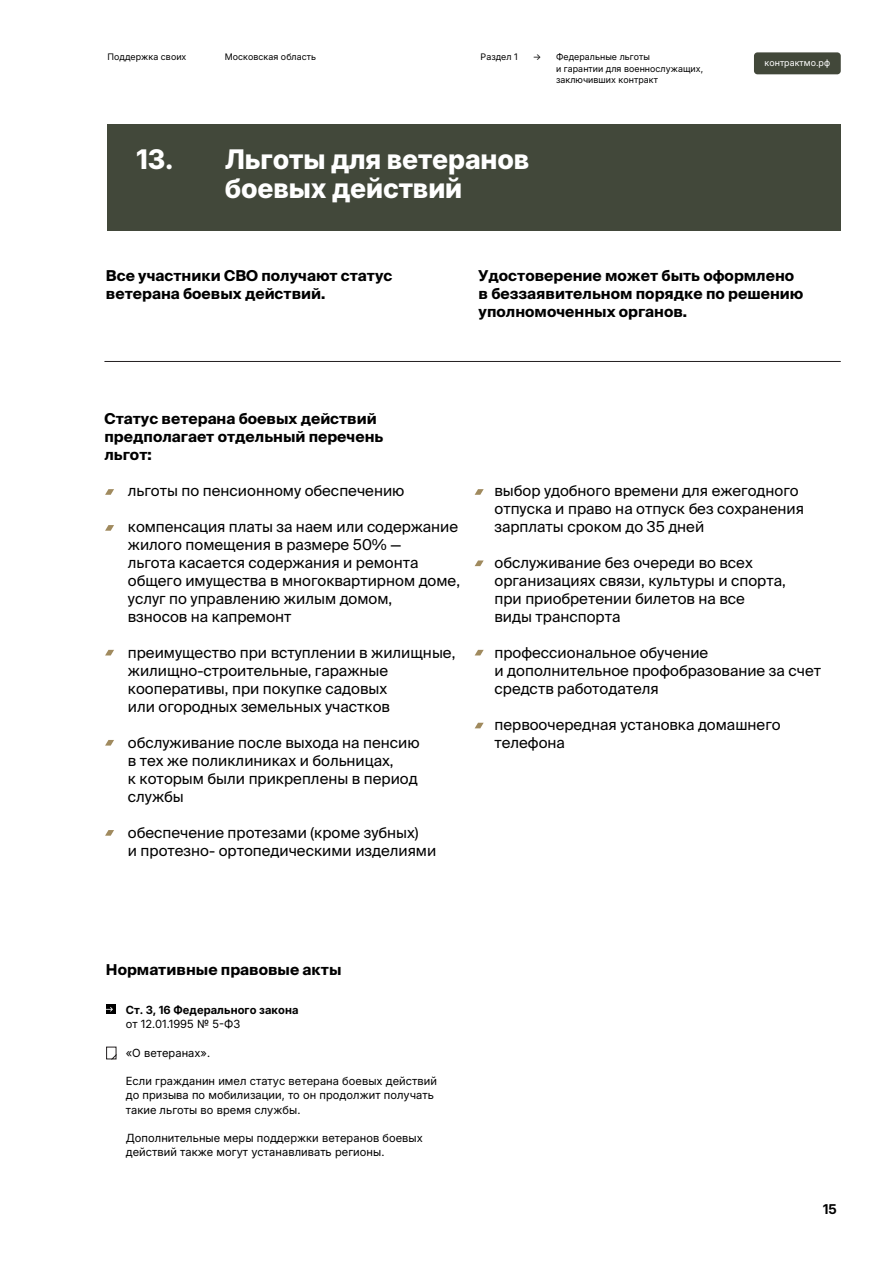
<style>
.page{position:relative;width:893px;height:1263px;background:#fff}
.page>*{position:absolute;margin:0;border:0;box-sizing:border-box;transform-origin:0 0}
.t1{font:800 27px/28.5px "Inter 18 pt";letter-spacing:-.005em;color:#fff}
.t2{font:15px/18px "Suisse Intl";color:#000}
.t3{font:700 15px/18px "Suisse Intl";color:#000}
.t4{font:700 13.5px "Inter 18 pt";color:#000}
.t5{font:11.25px/14.2px "Inter 18 pt";letter-spacing:.005em;color:#000}
.t6{font:700 11.25px "Inter 18 pt";letter-spacing:.005em;color:#000}
.t7{font:9px/11.6px "Inter 18 pt";letter-spacing:.005em;color:#000}
.t8{font:9px "Inter 18 pt";letter-spacing:.005em;color:#fff}
</style>
<div class="page">
<svg style="left:475px;top:560px;width:9px;height:6px"></svg>
<svg style="left:475px;top:650px;width:9px;height:5px"></svg>
<svg style="left:475px;top:723px;width:9px;height:5px"></svg>
<svg style="left:475px;top:489px;width:9px;height:6px"></svg>
<svg style="left:105px;top:489px;width:9px;height:6px"></svg>
<svg style="left:105px;top:525px;width:9px;height:6px"></svg>
<svg style="left:105px;top:650px;width:9px;height:5px"></svg>
<svg style="left:105px;top:740px;width:9px;height:5px"></svg>
<svg style="left:105px;top:830px;width:9px;height:6px"></svg>
<div style="left:107px;top:124px;width:734px;height:107px;background:#42483a"></div>
<div style="left:754px;top:52px;width:87px;height:22px;background:#42483a;border-radius:4px"></div>
<hr style="left:104px;top:361px;width:737px;height:1px;background:#231f20">
<div style="left:107px;top:1004px;width:9px;height:10px;background:#000"></div>
<svg style="left:106px;top:1007px;width:7px;height:5px"></svg>
<svg style="left:106px;top:1047px;width:11px;height:12px"></svg>
<p class="t7" style="left:108px;top:51px;width:80px">Поддержка своих</p>
<p class="t7" style="left:225px;top:51px;width:93px">Московская область</p>
<p class="t7" style="left:481px;top:51px;width:39px">Раздел 1</p>
<p class="t7" style="left:556px;top:51px;width:149px;text-indent:-23px">→ Федеральные льготы<br>и гарантии для военнослужащих, заключивших контракт</p>
<h1 class="t1" style="left:136px;top:145px;width:39px">13.</h1>
<h1 class="t1" style="left:225px;top:144px;width:306px">Льготы для ветеранов боевых действий</h1>
<p class="t8" style="left:765px;top:56px;width:67px">контрактмо.рф</p>
<p class="t3" style="left:106px;top:267px;width:288px">Все участники СВО получают статус ветерана боевых действий.</p>
<p class="t3" style="left:479px;top:267px;width:326px">Удостоверение может быть оформлено в беззаявительном порядке по решению уполномоченных органов.</p>
<p class="t3" style="left:104px;top:410px;width:280px">Статус ветерана боевых действий предполагает отдельный перечень льгот:</p>
<p class="t2" style="left:128px;top:482px;width:278px">льготы по пенсионному обеспечению</p>
<p class="t2" style="left:128px;top:518px;width:334px">компенсация платы за наем или содержание жилого помещения в размере 50% —<br>льгота касается содержания и ремонта общего имущества в многоквартирном доме, услуг по управлению жилым домом,<br>взносов на капремонт</p>
<p class="t2" style="left:128px;top:644px;width:329px">преимущество при вступлении в жилищные, жилищно-строительные, гаражные кооперативы, при покупке садовых<br>или огородных земельных участков</p>
<p class="t2" style="left:128px;top:734px;width:293px">обслуживание после выхода на пенсию в тех же поликлиниках и больницах,<br>к которым были прикреплены в период службы</p>
<p class="t2" style="left:128px;top:824px;width:310px">обеспечение протезами (кроме зубных)<br>и протезно- ортопедическими изделиями</p>
<p class="t2" style="left:494px;top:482px;width:311px">выбор удобного времени для ежегодного отпуска и право на отпуск без сохранения зарплаты сроком до 35 дней</p>
<p class="t2" style="left:494px;top:554px;width:293px">обслуживание без очереди во всех организациях связи, культуры и спорта, при приобретении билетов на все виды транспорта</p>
<p class="t2" style="left:494px;top:644px;width:328px">профессиональное обучение<br>и дополнительное профобразование за счет средств работодателя</p>
<p class="t2" style="left:494px;top:716px;width:288px">первоочередная установка домашнего телефона</p>
<p class="t3" style="left:106px;top:961px;width:237px">Нормативные правовые акты</p>
<p class="t6" style="left:126px;top:1001px;width:174px">Ст. 3, 16 Федерального закона</p>
<p class="t5" style="left:126px;top:1016px;width:116px">от 12.01.1995 № 5-ФЗ</p>
<p class="t5" style="left:126px;top:1045px;width:86px">«О ветеранах».</p>
<p class="t5" style="left:126px;top:1073px;width:313px">Если гражданин имел статус ветерана боевых действий до призыва по мобилизации, то он продолжит получать такие льготы во время службы.</p>
<p class="t5" style="left:126px;top:1130px;width:298px">Дополнительные меры поддержки ветеранов боевых действий также могут устанавливать регионы.</p>
<p class="t4" style="left:823px;top:1199px;width:16px">15</p>
</div>
